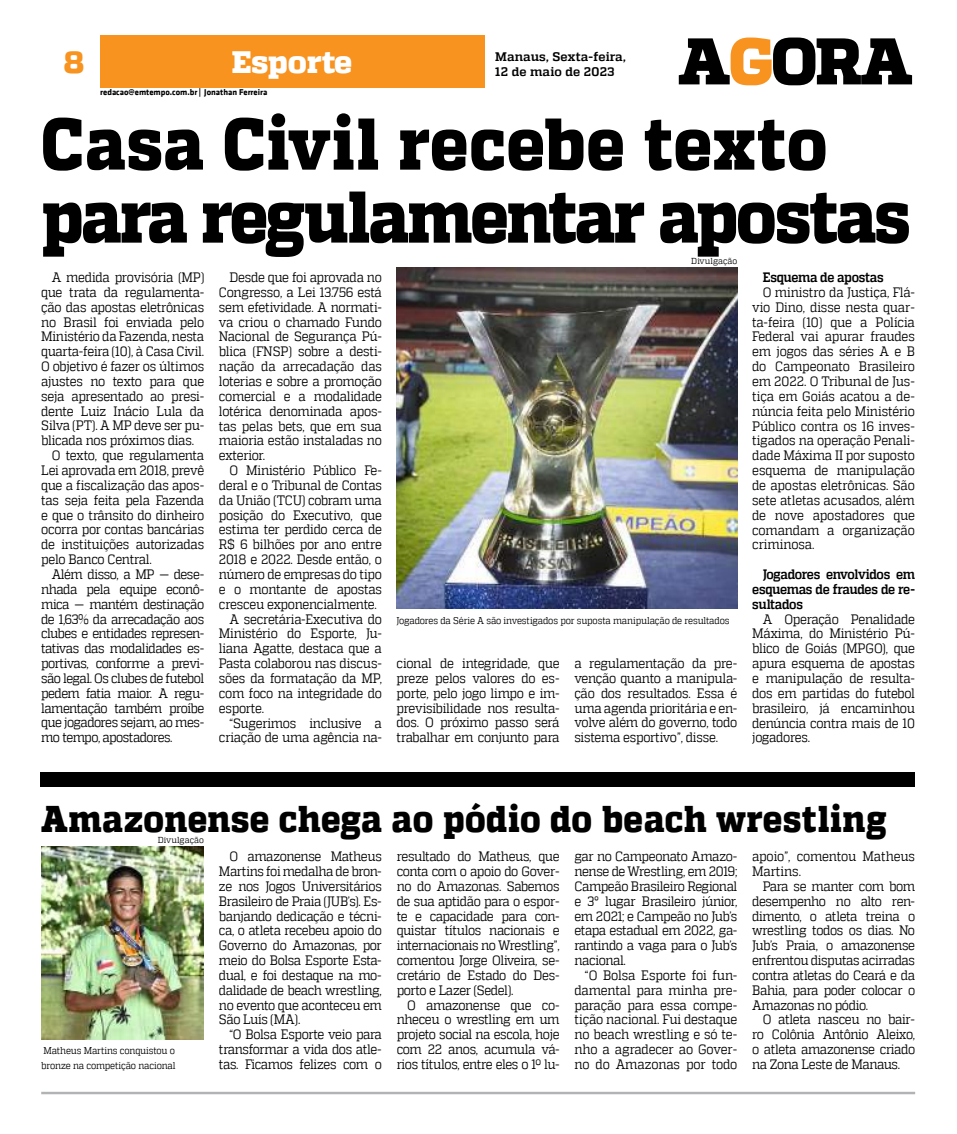
<style>
.page{position:relative;width:957px;height:1134px;background:#fff}
.page>*{position:absolute;margin:0;border:0;box-sizing:border-box;transform-origin:0 0}
.t1{font:800 73px/73px "MW Quadon";letter-spacing:-.025em;color:#000;scale:.9 1}
.t2{font:800 37.12px "MW Quadon";letter-spacing:.01em;color:#000;scale:.9 1}
.t3{font:800 30.88px "MW Quadon";color:#fff}
.t4{font:800 30.88px "MW Quadon";color:#f7931e}
.t5{font:13.62px/14.9px "MW Quadon";letter-spacing:-.025em;color:#000;text-align:justify;scale:.9 1}
.t6{font:13.62px "MW Quadon";letter-spacing:-.045em;color:#000;scale:.9 1}
.t7{font:700 13.62px/14.9px "MW Quadon";letter-spacing:-.03em;color:#000;text-align:justify;scale:.9 1}
.t8{font:700 12.38px "MW Quadon";letter-spacing:.015em;color:#000}
.t9{font:9.88px/14.9px "MW Quadon";letter-spacing:-.015em;color:#000;scale:.9 1}
.t10{font:700 8.62px "MW Klavika Bd";color:#000}
.t11{font:8.62px "MW Quadon";letter-spacing:.005em;color:#000;scale:.95 1}
</style>
<div class="page">
<div style="left:100px;top:35px;width:385px;height:53px;background:#f7931e"></div>
<svg style="left:679px;top:38px;width:233px;height:47px"></svg>
<hr style="left:41px;top:1092px;width:874px;height:2px;background:#b1b3b5">
<div style="left:41px;top:772px;width:874px;height:15px;background:#000"></div>
<img style="left:41px;top:846px;width:163px;height:193px">
<img style="left:396px;top:267px;width:341px;height:342px">
<h3 class="t4" style="left:64px;top:44px;width:22px">8</h3>
<h3 class="t3" style="left:232px;top:44px;width:122px">Esporte</h3>
<p class="t8" style="left:495px;top:50px;width:132px">Manaus, Sexta-feira,</p>
<p class="t8" style="left:495px;top:65px;width:121px">12 de maio de 2023</p>
<p class="t10" style="left:100px;top:86px;width:169px">redacao@emtempo.com.br | Jonathan Ferreira</p>
<h1 class="t1" style="left:41px;top:109px;width:967px">Casa Civil recebe texto para regulamentar apostas</h1>
<p class="t11" style="left:691px;top:256px;width:50px">Divulgação</p>
<p class="t5" style="left:52px;top:270px;width:171px">A medida provisória (MP)</p>
<p class="t5" style="left:41px;top:285px;width:183px">que trata da regulamenta-</p>
<p class="t5" style="left:41px;top:299px;width:183px">ção das apostas eletrônicas</p>
<p class="t5" style="left:41px;top:314px;width:183px">no Brasil foi enviada pelo</p>
<p class="t5" style="left:41px;top:329px;width:183px">Ministério da Fazenda, nesta</p>
<p class="t5" style="left:41px;top:344px;width:183px">quarta-feira (10), à Casa Civil.</p>
<p class="t5" style="left:41px;top:359px;width:183px">O objetivo é fazer os últimos</p>
<p class="t5" style="left:41px;top:374px;width:183px">ajustes no texto para que</p>
<p class="t5" style="left:41px;top:388px;width:183px">seja apresentado ao presi-</p>
<p class="t5" style="left:41px;top:403px;width:183px">dente Luiz Inácio Lula da</p>
<p class="t5" style="left:41px;top:418px;width:183px">Silva (PT). A MP deve ser pu-</p>
<p class="t5" style="left:41px;top:433px;width:171px">blicada nos próximos dias.</p>
<p class="t5" style="left:52px;top:448px;width:171px">O texto, que regulamenta</p>
<p class="t5" style="left:41px;top:463px;width:183px">Lei aprovada em 2018, prevê</p>
<p class="t5" style="left:41px;top:478px;width:183px">que a fiscalização das apos-</p>
<p class="t5" style="left:41px;top:492px;width:183px">tas seja feita pela Fazenda</p>
<p class="t5" style="left:41px;top:507px;width:183px">e que o trânsito do dinheiro</p>
<p class="t5" style="left:41px;top:522px;width:183px">ocorra por contas bancárias</p>
<p class="t5" style="left:41px;top:537px;width:183px">de instituições autorizadas</p>
<p class="t5" style="left:41px;top:552px;width:124px">pelo Banco Central.</p>
<p class="t5" style="left:52px;top:567px;width:171px">Além disso, a MP — dese-</p>
<p class="t5" style="left:41px;top:581px;width:183px">nhada pela equipe econô-</p>
<p class="t6" style="left:41px;top:596px;width:183px">mica — mantém destinação</p>
<p class="t6" style="left:41px;top:611px;width:183px">de 1,63% da arrecadação aos</p>
<p class="t6" style="left:41px;top:626px;width:183px">clubes e entidades represen-</p>
<p class="t5" style="left:41px;top:641px;width:183px">tativas das modalidades es-</p>
<p class="t6" style="left:41px;top:655px;width:183px">portivas, conforme a previ-</p>
<p class="t6" style="left:41px;top:670px;width:183px">são legal. Os clubes de futebol</p>
<p class="t6" style="left:41px;top:685px;width:183px">pedem fatia maior. A regu-</p>
<p class="t6" style="left:41px;top:700px;width:183px">lamentação também proíbe</p>
<p class="t6" style="left:41px;top:715px;width:183px">que jogadores sejam, ao mes-</p>
<p class="t6" style="left:41px;top:730px;width:147px">mo tempo, apostadores.</p>
<p class="t5" style="left:219px;top:270px;width:183px;text-indent:10px">Desde que foi aprovada no Congresso, a Lei 13.756 está sem efetividade. A normati&shy;va criou o chamado Fundo Nacional de Segurança Pú&shy;blica (FNSP) sobre a desti&shy;nação da arrecadação das loterias e sobre a promoção comercial e a modalidade lotérica denominada apos&shy;tas pelas bets, que em sua maioria estão instaladas no exterior.</p>
<p class="t5" style="left:229px;top:463px;width:171px">O Ministério Público Fe-</p>
<p class="t5" style="left:219px;top:478px;width:183px">deral e o Tribunal de Contas</p>
<p class="t5" style="left:219px;top:492px;width:183px">da União (TCU) cobram uma</p>
<p class="t5" style="left:219px;top:507px;width:183px">posição do Executivo, que</p>
<p class="t5" style="left:219px;top:522px;width:183px">estima ter perdido cerca de</p>
<p class="t5" style="left:219px;top:537px;width:183px">R$ 6 bilhões por ano entre</p>
<p class="t5" style="left:219px;top:552px;width:183px">2018 e 2022. Desde então, o</p>
<p class="t5" style="left:219px;top:567px;width:183px">número de empresas do tipo</p>
<p class="t5" style="left:219px;top:582px;width:183px">e o montante de apostas</p>
<p class="t5" style="left:219px;top:596px;width:177px">cresceu exponencialmente.</p>
<p class="t5" style="left:229px;top:611px;width:171px">A secretária-Executiva do</p>
<p class="t5" style="left:219px;top:626px;width:183px">Ministério do Esporte, Ju-</p>
<p class="t5" style="left:219px;top:641px;width:183px">liana Agatte, destaca que a</p>
<p class="t5" style="left:219px;top:656px;width:183px">Pasta colaborou nas discus-</p>
<p class="t5" style="left:219px;top:671px;width:183px">sões da formatação da MP,</p>
<p class="t5" style="left:219px;top:685px;width:183px">com foco na integridade do</p>
<p class="t5" style="left:219px;top:700px;width:52px">esporte.</p>
<p class="t5" style="left:229px;top:715px;width:171px">“Sugerimos inclusive a</p>
<p class="t5" style="left:219px;top:730px;width:183px">criação de uma agência na-</p>
<p class="t9" style="left:396px;top:612px;width:371px">Jogadores da Série A são investigados por suposta manipulação de resultados</p>
<p class="t5" style="left:396px;top:656px;width:183px">cional de integridade, que preze pelos valores do es&shy;porte, pelo jogo limpo e im&shy;previsibilidade nos resulta&shy;dos. O próximo passo será trabalhar em conjunto para</p>
<p class="t5" style="left:574px;top:656px;width:183px">a regulamentação da pre&shy;venção quanto a manipula&shy;ção dos resultados. Essa é uma agenda prioritária e en&shy;volve além do governo, todo sistema esportivo”, disse.</p>
<p class="t7" style="left:762px;top:270px;width:136px">Esquema de apostas</p>
<p class="t5" style="left:752px;top:285px;width:182px;text-indent:10px">O ministro da Justiça, Flá&shy;vio Dino, disse nesta quar&shy;ta-feira (10) que a Polícia Federal vai apurar fraudes em jogos das séries A e B do Campeonato Brasileiro em 2022. O Tribunal de Jus&shy;tiça em Goiás acatou a de&shy;núncia feita pelo Ministério Público contra os 16 inves&shy;tigados na operação Penali&shy;dade Máxima II por suposto esquema de manipulação de apostas eletrônicas. São sete atletas acusados, além de nove apostadores que comandam a organização criminosa.</p>
<p class="t7" style="left:752px;top:567px;width:182px;text-indent:10px">Jogadores envolvidos em esquemas de fraudes de re&shy;sultados</p>
<p class="t5" style="left:752px;top:611px;width:182px;text-indent:10px">A Operação Penalidade Máxima, do Ministério Pú&shy;blico de Goiás (MPGO), que apura esquema de apostas e manipulação de resulta&shy;dos em partidas do futebol brasileiro, já encaminhou denúncia contra mais de 10 jogadores.</p>
<h2 class="t2" style="left:41px;top:797px;width:941px">Amazonense chega ao pódio do beach wrestling</h2>
<p class="t11" style="left:158px;top:835px;width:50px">Divulgação</p>
<p class="t5" style="left:219px;top:849px;width:183px;text-indent:10px">O amazonense Matheus Martins foi medalha de bron&shy;ze nos Jogos Universitários Brasileiro de Praia (JUB’s). Es&shy;banjando dedicação e técni&shy;ca, o atleta recebeu apoio do Governo do Amazonas, por meio do Bolsa Esporte Esta&shy;dual, e foi destaque na mo&shy;dalidade de beach wrestling, no evento que aconteceu em São Luís (MA).</p>
<p class="t5" style="left:219px;top:1027px;width:183px;text-indent:10px">“O Bolsa Esporte veio para transformar a vida dos atle&shy;tas. Ficamos felizes com o</p>
<p class="t5" style="left:752px;top:849px;width:183px">apoio”, comentou Matheus<br>Martins.</p>
<p class="t5" style="left:752px;top:878px;width:183px;text-indent:10px">Para se manter com bom desempenho no alto ren&shy;dimento, o atleta treina o wrestling todos os dias. No Jub’s Praia, o amazonense enfrentou disputas acirradas contra atletas do Ceará e da Bahia, para poder colocar o Amazonas no pódio.</p>
<p class="t5" style="left:752px;top:1012px;width:183px;text-indent:10px">O atleta nasceu no bair&shy;ro Colônia Antônio Aleixo, o atleta amazonense criado na Zona Leste de Manaus.</p>
<p class="t5" style="left:574px;top:849px;width:183px">gar no Campeonato Amazo&shy;nense de Wrestling, em 2019; Campeão Brasileiro Regional e 3° lugar Brasileiro júnior, em 2021; e Campeão no Jub’s etapa estadual em 2022, ga&shy;rantindo a vaga para o Jub’s nacional.</p>
<p class="t5" style="left:574px;top:968px;width:183px;text-indent:10px">“O Bolsa Esporte foi fun&shy;damental para minha pre&shy;paração para essa compe&shy;tição nacional. Fui destaque no beach wrestling e só te&shy;nho a agradecer ao Gover&shy;no do Amazonas por todo</p>
<p class="t5" style="left:397px;top:849px;width:183px">resultado do Matheus, que conta com o apoio do Gover&shy;no do Amazonas. Sabemos de sua aptidão para o espor&shy;te e capacidade para con&shy;quistar títulos nacionais e internacionais no Wrestling”, comentou Jorge Oliveira, se&shy;cretário de Estado do Des&shy;porto e Lazer (Sedel).</p>
<p class="t5" style="left:397px;top:997px;width:183px;text-indent:10px">O amazonense que co&shy;nheceu o wrestling em um projeto social na escola, hoje com 22 anos, acumula vá&shy;rios títulos, entre eles o 1º lu-</p>
<p class="t9" style="left:41px;top:1043px;width:151px">Matheus Martins conquistou o bronze na competição nacional</p>
</div>
